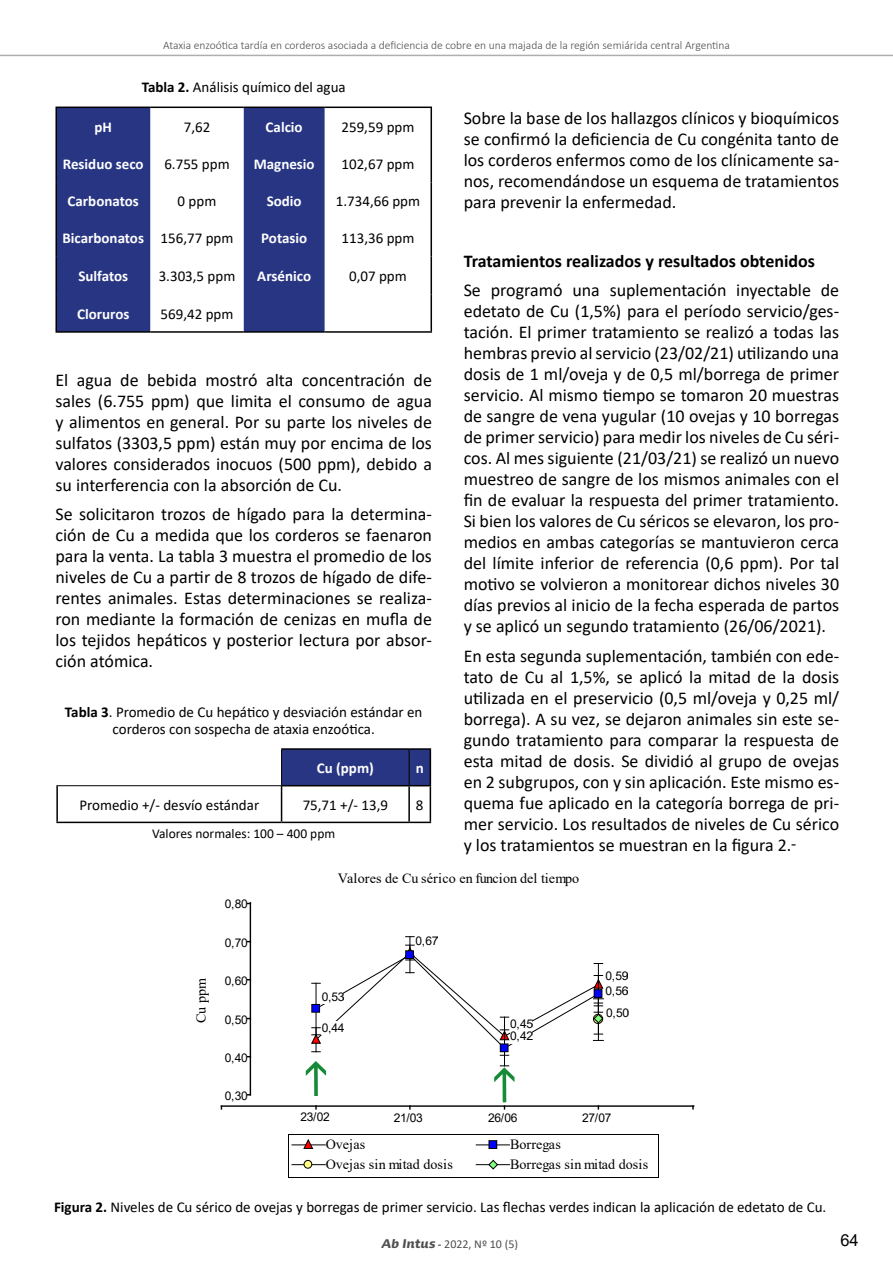
<style>
.page{position:relative;width:893px;height:1263px;background:#fff}
.page>*{position:absolute;margin:0;border:0;box-sizing:border-box;transform-origin:0 0}
.t1{font:18px/21px "Calibri";color:#000;text-align:justify}
.t2{font:700 18px "Calibri";color:#000}
.t3{font:16.5px "Arial";color:#000}
.t4{font:15px/16.5px "Calibri";color:#000;text-align:center}
.t5{font:700 15px "Calibri";color:#fff}
.t6{font:14.1px "Times New Roman";letter-spacing:.005em;color:#000}
.t7{font:13.5px "Calibri";color:#000}
.t8{font:12px/22.6px "Arial";letter-spacing:-.025em;color:#000}
.t9{font:12px "Calibri";color:#000}
.t10{font:300 11.55px "Calibri";color:#000}
.s1{font-weight:700}
.s2{font-weight:400;color:#000}
.s3{font-family:"Dancer Pro";font-weight:900;font-style:italic}
</style>
<div class="page">
<hr style="left:0;top:55px;width:893px;height:1px;background:#000">
<svg style="left:57px;top:108px;width:268px;height:223px;fill:#283583"></svg>
<hr style="left:55px;top:107px;width:95px;height:1px;background:#000">
<hr style="left:150px;top:107px;width:94px;height:1px;background:#000">
<hr style="left:244px;top:107px;width:81px;height:1px;background:#000">
<hr style="left:325px;top:107px;width:107px;height:1px;background:#000">
<hr style="left:55px;top:331px;width:95px;height:2px;background:#000">
<hr style="left:150px;top:331px;width:94px;height:2px;background:#000">
<hr style="left:244px;top:331px;width:81px;height:2px;background:#000">
<hr style="left:325px;top:331px;width:107px;height:2px;background:#000">
<hr style="left:430px;top:108px;width:2px;height:37px;background:#000">
<hr style="left:430px;top:145px;width:2px;height:38px;background:#000">
<hr style="left:430px;top:183px;width:2px;height:36px;background:#000">
<hr style="left:430px;top:219px;width:2px;height:38px;background:#000">
<hr style="left:430px;top:257px;width:2px;height:37px;background:#000">
<hr style="left:430px;top:294px;width:2px;height:37px;background:#000">
<hr style="left:55px;top:108px;width:2px;height:37px;background:#000">
<hr style="left:55px;top:145px;width:2px;height:38px;background:#000">
<hr style="left:55px;top:183px;width:2px;height:36px;background:#000">
<hr style="left:55px;top:219px;width:2px;height:38px;background:#000">
<hr style="left:55px;top:257px;width:2px;height:37px;background:#000">
<hr style="left:55px;top:294px;width:2px;height:37px;background:#000">
<hr style="left:281px;top:748px;width:128px;height:2px;background:#000">
<hr style="left:409px;top:748px;width:22px;height:2px;background:#000">
<hr style="left:56px;top:786px;width:2px;height:36px;background:#000">
<hr style="left:281px;top:786px;width:1px;height:36px;background:#000">
<svg style="left:282px;top:749px;width:149px;height:37px;background:#25317b"></svg>
<hr style="left:408px;top:786px;width:2px;height:36px;background:#000">
<hr style="left:430px;top:786px;width:1px;height:36px;background:#000">
<hr style="left:56px;top:822px;width:226px;height:1px;background:#000">
<hr style="left:282px;top:822px;width:127px;height:1px;background:#000">
<svg style="left:409px;top:822px;width:22px;height:1px"></svg>
<hr style="left:281px;top:750px;width:1px;height:35px;background:#000">
<hr style="left:409px;top:750px;width:1px;height:35px;background:#000">
<hr style="left:56px;top:785px;width:226px;height:1px;background:#000">
<hr style="left:221px;top:1105px;width:473px;height:2px;background:#000">
<hr style="left:250px;top:903px;width:1px;height:192px;background:#000">
<hr style="left:288px;top:1134px;width:371px;height:1px;background:#000">
<hr style="left:288px;top:1177px;width:371px;height:1px;background:#000">
<hr style="left:288px;top:1135px;width:1px;height:42px;background:#000">
<hr style="left:658px;top:1135px;width:1px;height:42px;background:#000">
<hr style="left:292px;top:1144px;width:33px;height:1px;background:#000">
<svg style="left:303px;top:1139px;width:11px;height:10px"></svg>
<hr style="left:476px;top:1144px;width:33px;height:1px;background:#000">
<div style="left:489px;top:1141px;width:8px;height:7px;background:#00f"></div>
<div style="left:489px;top:1140px;width:8px;height:9px;border:1px solid #000"></div>
<hr style="left:292px;top:1164px;width:33px;height:1px;background:#000">
<div style="left:304px;top:1160px;width:8px;height:8px;background:#ffff80;border-radius:50%"></div>
<div style="left:304px;top:1160px;width:8px;height:8px;border:1px solid #000;border-radius:50%"></div>
<hr style="left:476px;top:1164px;width:33px;height:1px;background:#000">
<svg style="left:488px;top:1159px;width:10px;height:11px"></svg>
<svg style="left:306px;top:936px;width:298px;height:173px"></svg>
<p class="t10" style="left:163px;top:38px;width:568px">Ataxia enzoótica tardía en corderos asociada a deficiencia de cobre en una majada de la región semiárida central Argentina</p>
<p class="t4" style="left:142px;top:78px;width:206px"><span class="s1">Tabla 2.</span> Análisis químico del agua</p>
<p class="t5" style="left:94px;top:116px;width:19px">pH</p>
<p class="t4" style="left:184px;top:118px;width:28px">7,62</p>
<p class="t5" style="left:266px;top:116px;width:39px">Calcio</p>
<p class="t4" style="left:341px;top:118px;width:74px">259,59 ppm</p>
<p class="t5" style="left:63px;top:154px;width:82px">Residuo seco</p>
<p class="t4" style="left:164px;top:156px;width:67px">6.755 ppm</p>
<p class="t5" style="left:254px;top:154px;width:62px">Magnesio</p>
<p class="t4" style="left:341px;top:156px;width:74px">102,67 ppm</p>
<p class="t5" style="left:68px;top:191px;width:73px">Carbonatos</p>
<p class="t4" style="left:178px;top:193px;width:40px">0 ppm</p>
<p class="t5" style="left:267px;top:191px;width:36px">Sodio</p>
<p class="t4" style="left:336px;top:193px;width:86px">1.734,66 ppm</p>
<p class="t5" style="left:62px;top:228px;width:172px">Bicarbonatos <span class="s2">156,77 ppm</span></p>
<p class="t5" style="left:261px;top:228px;width:48px">Potasio</p>
<p class="t4" style="left:341px;top:230px;width:74px">113,36 ppm</p>
<p class="t5" style="left:78px;top:265px;width:51px">Sulfatos</p>
<p class="t4" style="left:159px;top:267px;width:78px">3.303,5 ppm</p>
<p class="t5" style="left:257px;top:265px;width:55px">Arsénico</p>
<p class="t4" style="left:349px;top:267px;width:59px">0,07 ppm</p>
<p class="t5" style="left:77px;top:303px;width:54px">Cloruros</p>
<p class="t4" style="left:161px;top:305px;width:74px">569,42 ppm</p>
<p class="t1" style="left:55px;top:369px;width:378px">El agua de bebida mostró alta concentración de sales (6.755 ppm) que limita el consumo de agua y alimentos en general. Por su parte los niveles de sulfatos (3303,5 ppm) están muy por encima de los valores considerados inocuos (500 ppm), debido a su interferencia con la absorción de Cu.</p>
<p class="t1" style="left:55px;top:503px;width:378px">Se solicitaron trozos de hígado para la determina&shy;ción de Cu a medida que los corderos se faenaron para la venta. La tabla 3 muestra el promedio de los niveles de Cu a partir de 8 trozos de hígado de dife&shy;rentes animales. Estas determinaciones se realiza&shy;ron mediante la formación de cenizas en mufla de los tejidos hepáticos y posterior lectura por absor&shy;ción atómica.</p>
<p class="t4" style="left:65px;top:704px;width:359px"><span class="s1">Tabla 3</span>. Promedio de Cu hepático y desviación estándar en corderos con sospecha de ataxia enzoótica.</p>
<p class="t5" style="left:317px;top:757px;width:59px">Cu (ppm)</p>
<p class="t5" style="left:416px;top:757px;width:10px">n</p>
<p class="t4" style="left:79px;top:796px;width:181px">Promedio +/- desvío estándar</p>
<p class="t4" style="left:303px;top:796px;width:87px">75,71 +/- 13,9</p>
<p class="t4" style="left:416px;top:796px;width:9px">8</p>
<p class="t7" style="left:152px;top:824px;width:185px">Valores normales: 100 – 400 ppm</p>
<p class="t1" style="left:464px;top:107px;width:377px">Sobre la base de los hallazgos clínicos y bioquímicos se confirmó la deficiencia de Cu congénita tanto de los corderos enfermos como de los clínicamente sa&shy;nos, recomendándose un esquema de tratamientos para prevenir la enfermedad.</p>
<p class="t2" style="left:464px;top:248px;width:353px">Tratamientos realizados y resultados obtenidos</p>
<p class="t1" style="left:464px;top:279px;width:377px">Se programó una suplementación inyectable de edetato de Cu (1,5%) para el período servicio/ges&shy;tación. El primer tratamiento se realizó a todas las hembras previo al servicio (23/02/21) utilizando una dosis de 1 ml/oveja y de 0,5 ml/borrega de primer servicio. Al mismo tiempo se tomaron 20 muestras de sangre de vena yugular (10 ovejas y 10 borregas de primer servicio) para medir los niveles de Cu séri&shy;cos. Al mes siguiente (21/03/21) se realizó un nuevo muestreo de sangre de los mismos animales con el fin de evaluar la respuesta del primer tratamiento.<br>Si bien los valores de Cu séricos se elevaron, los pro&shy;medios en ambas categorías se mantuvieron cerca del límite inferior de referencia (0,6 ppm). Por tal motivo se volvieron a monitorear dichos niveles 30 días previos al inicio de la fecha esperada de partos y se aplicó un segundo tratamiento (26/06/2021).</p>
<p class="t1" style="left:464px;top:645px;width:377px">En esta segunda suplementación, también con ede&shy;tato de Cu al 1,5%, se aplicó la mitad de la dosis utilizada en el preservicio (0,5 ml/oveja y 0,25 ml/ borrega). A su vez, se dejaron animales sin este se&shy;gundo tratamiento para comparar la respuesta de esta mitad de dosis. Se dividió al grupo de ovejas en 2 subgrupos, con y sin aplicación. Este mismo es&shy;quema fue aplicado en la categoría borrega de pri&shy;mer servicio. Los resultados de niveles de Cu sérico y los tratamientos se muestran en la figura 2.</p>
<p class="t6" style="left:191px;top:1023px;width:46px;rotate:-90deg">Cu ppm</p>
<p class="t8" style="left:225px;top:893px;width:24px">0,80</p>
<p class="t8" style="left:225px;top:931px;width:24px">0,70</p>
<p class="t8" style="left:225px;top:969px;width:24px">0,60</p>
<p class="t8" style="left:225px;top:1008px;width:24px">0,50</p>
<p class="t8" style="left:225px;top:1046px;width:24px">0,40</p>
<p class="t8" style="left:225px;top:1084px;width:24px">0,30</p>
<p class="t6" style="left:338px;top:868px;width:243px">Valores de Cu sérico en funcion del tiempo</p>
<p class="t8" style="left:322px;top:985px;width:24px">0,53</p>
<p class="t8" style="left:322px;top:1016px;width:24px">0,44</p>
<p class="t8" style="left:416px;top:929px;width:24px">0,67</p>
<p class="t8" style="left:510px;top:1013px;width:24px">0,45</p>
<p class="t8" style="left:510px;top:1025px;width:24px">0,42</p>
<p class="t8" style="left:605px;top:965px;width:24px">0,59</p>
<p class="t8" style="left:605px;top:979px;width:25px">0,56<br>0,50</p>
<p class="t8" style="left:300px;top:1105px;width:31px">23/02</p>
<p class="t8" style="left:394px;top:1106px;width:31px">21/03</p>
<p class="t8" style="left:488px;top:1107px;width:31px">26/06</p>
<p class="t8" style="left:582px;top:1107px;width:31px">27/07</p>
<p class="t6" style="left:326px;top:1134px;width:41px">Ovejas</p>
<p class="t6" style="left:510px;top:1134px;width:52px">Borregas</p>
<p class="t6" style="left:326px;top:1154px;width:128px">Ovejas sin mitad dosis</p>
<p class="t6" style="left:510px;top:1154px;width:140px">Borregas sin mitad dosis</p>
<p class="t4" style="left:54px;top:1199px;width:774px"><span class="s1">Figura 2.</span> Niveles de Cu sérico de ovejas y borregas de primer servicio. Las flechas verdes indican la aplicación de edetato de Cu.</p>
<p class="t9" style="left:381px;top:1236px;width:138px"><span class="s3">Ab Intus</span> <span class="s1">-</span> 2022, Nº 10 (5)</p>
<p class="t3" style="left:840px;top:1228px;width:20px">64</p>
</div>
